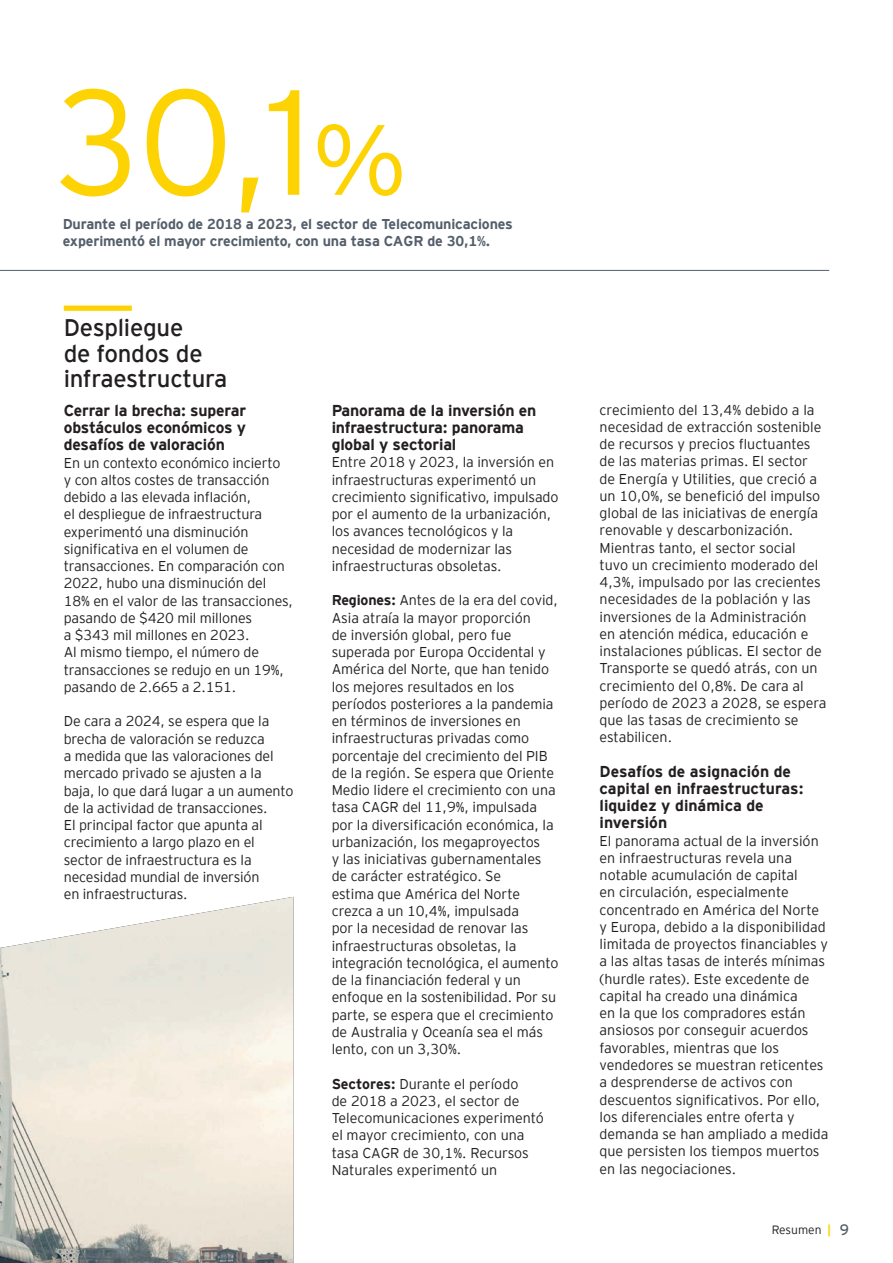
<style>
.page{position:relative;width:893px;height:1263px;background:#fff}
.page>*{position:absolute;margin:0;border:0;box-sizing:border-box;transform-origin:0 0}
.t1{font:300 149.25px "EY Interstate";color:#fed304}
.t2{font:24px/25.5px "EY Interstate";letter-spacing:-.01em;color:#231f20}
.t3{font:700 15.75px/17.2px "EY Interstate";letter-spacing:-.01em;color:#231f20}
.t4{font:300 14.25px/17.2px "EY Interstate";letter-spacing:-.005em;color:#231f20}
.t5{font:700 14.25px/17.2px "EY Interstate";letter-spacing:-.01em;color:#545f6b}
.t6{font:300 12px "EY Interstate";color:#231f20}
.s1{font-size:99.6px}
.s2{font-weight:700}
.s3{font-weight:700;color:#fed304}
.s4{font-weight:400;font-size:15px;color:#545f6b}
</style>
<div class="page">
<img style="left:1px;top:897px;width:292px;height:366px">
<img style="left:0;top:0;width:1px;height:1263px">
<div style="left:64px;top:306px;width:68px;height:5px;background:#fed304"></div>
<hr style="left:0;top:270px;width:829px;height:1px;background:#545f6b">
<h1 class="t1" style="left:55px;top:36px;width:354px">30,1<span class="s1">%</span></h1>
<p class="t5" style="left:63px;top:214px;width:452px">Durante el período de 2018 a 2023, el sector de Telecomunicaciones experimentó el mayor crecimiento, con una tasa CAGR de 30,1%.</p>
<h2 class="t2" style="left:64px;top:314px;width:165px">Despliegue<br>de fondos de infraestructura</h2>
<p class="t3" style="left:64px;top:401px;width:184px;text-align:justify">Cerrar la brecha: superar obstáculos económicos y desafíos de valoración</p>
<p class="t4" style="left:64px;top:453px;width:231px">En un contexto económico incierto<br>y con altos costes de transacción debido a las elevada inflación,<br>el despliegue de infraestructura experimentó una disminución significativa en el volumen de transacciones. En comparación con<br>2022, hubo una disminución del<br>18% en el valor de las transacciones, pasando de $420 mil millones<br>a $343 mil millones en 2023.<br>Al mismo tiempo, el número de transacciones se redujo en un 19%, pasando de 2.665 a 2.151.</p>
<p class="t4" style="left:64px;top:712px;width:231px">De cara a 2024, se espera que la brecha de valoración se reduzca<br>a medida que las valoraciones del mercado privado se ajusten a la baja, lo que dará lugar a un aumento de la actividad de transacciones.<br>El principal factor que apunta al crecimiento a largo plazo en el sector de infraestructura es la necesidad mundial de inversión<br>en infraestructuras.</p>
<p class="t3" style="left:332px;top:400px;width:206px">Panorama de la inversión en infraestructura: panorama global y sectorial</p>
<p class="t4" style="left:332px;top:453px;width:228px">Entre 2018 y 2023, la inversión en infraestructuras experimentó un crecimiento significativo, impulsado por el aumento de la urbanización, los avances tecnológicos y la necesidad de modernizar las infraestructuras obsoletas.</p>
<p class="t4" style="left:332px;top:591px;width:228px"><span class="s2">Regiones:</span> Antes de la era del covid,<br>Asia atraía la mayor proporción<br>de inversión global, pero fue superada por Europa Occidental y<br>América del Norte, que han tenido los mejores resultados en los períodos posteriores a la pandemia en términos de inversiones en infraestructuras privadas como porcentaje del crecimiento del PIB de la región. Se espera que Oriente<br>Medio lidere el crecimiento con una tasa CAGR del 11,9%, impulsada por la diversificación económica, la urbanización, los megaproyectos<br>y las iniciativas gubernamentales de carácter estratégico. Se<br>estima que América del Norte crezca a un 10,4%, impulsada<br>por la necesidad de renovar las infraestructuras obsoletas, la integración tecnológica, el aumento de la financiación federal y un enfoque en la sostenibilidad. Por su parte, se espera que el crecimiento de Australia y Oceanía sea el más lento, con un 3,30%.</p>
<p class="t4" style="left:332px;top:1074px;width:214px"><span class="s2">Sectores:</span> Durante el período<br>de 2018 a 2023, el sector de<br>Telecomunicaciones experimentó el mayor crecimiento, con una tasa CAGR de 30,1%. Recursos<br>Naturales experimentó un</p>
<p class="t4" style="left:600px;top:400px;width:228px">crecimiento del 13,4% debido a la necesidad de extracción sostenible de recursos y precios fluctuantes de las materias primas. El sector de Energía y Utilities, que creció a un 10,0%, se benefició del impulso global de las iniciativas de energía renovable y descarbonización.<br>Mientras tanto, el sector social tuvo un crecimiento moderado del<br>4,3%, impulsado por las crecientes necesidades de la población y las inversiones de la Administración<br>en atención médica, educación e instalaciones públicas. El sector de<br>Transporte se quedó atrás, con un crecimiento del 0,8%. De cara al período de 2023 a 2028, se espera que las tasas de crecimiento se estabilicen.</p>
<p class="t3" style="left:600px;top:761px;width:205px">Desafíos de asignación de capital en infraestructuras: liquidez y dinámica de inversión</p>
<p class="t4" style="left:600px;top:831px;width:231px">El panorama actual de la inversión en infraestructuras revela una notable acumulación de capital<br>en circulación, especialmente concentrado en América del Norte y Europa, debido a la disponibilidad limitada de proyectos financiables y a las altas tasas de interés mínimas (hurdle rates). Este excedente de capital ha creado una dinámica<br>en la que los compradores están ansiosos por conseguir acuerdos favorables, mientras que los vendedores se muestran reticentes a desprenderse de activos con descuentos significativos. Por ello, los diferenciales entre oferta y demanda se han ampliado a medida que persisten los tiempos muertos en las negociaciones.</p>
<p class="t6" style="left:772px;top:1221px;width:79px">Resumen <span class="s3">|</span> <span class="s4">9</span></p>
</div>
